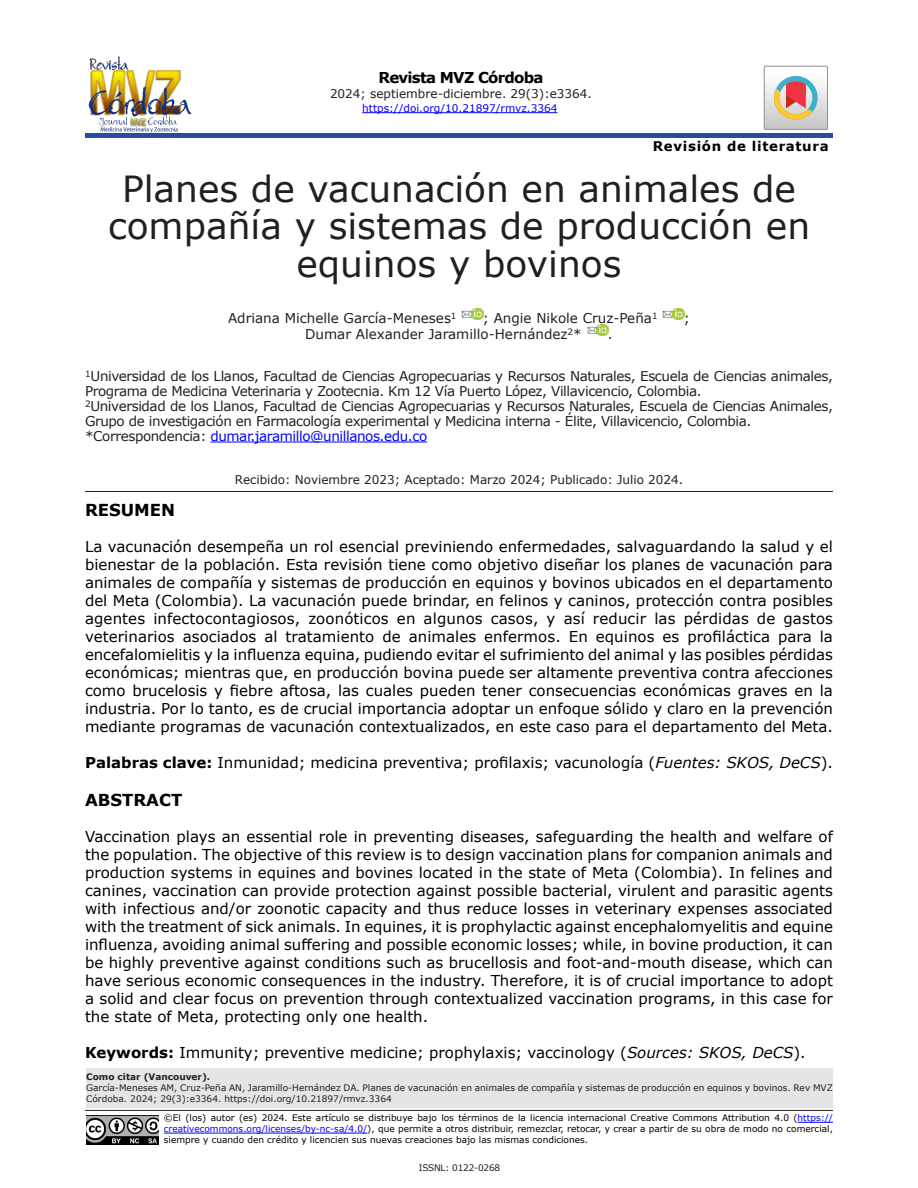
<style>
.page{position:relative;width:918px;height:1188px;background:#fff}
.page>*{position:absolute;margin:0;border:0;box-sizing:border-box;transform-origin:0 0}
.T1{font:36px/37.5px "Verdana";color:#231f20;text-align:center}
.t1{font:700 16.5px "Verdana";color:#000}
.t2{font:15px/18px "Verdana";color:#000;text-align:justify}
.t3{font:700 15px "Verdana";letter-spacing:-.05em;color:#000}
.Filiación{font:13.5px/15px "Verdana";letter-spacing:-.03em;color:#231f20}
.Autores{font:13.5px "Verdana";color:#231f20}
.Filiación-2{font:13.5px "Verdana";letter-spacing:-.03em;color:#00f}
.t4{font:700 13.35px "Verdana";letter-spacing:.05em;color:#000}
.Recibido{font:12px "Verdana";color:#231f20}
.t5{font:10.5px "Verdana";color:#00f}
.t6{font:9px/10.8px "Verdana";color:#000;text-align:justify}
.t7{font:9px/10.8px "Verdana";color:#231f20}
.t8{font:700 9px "Verdana";color:#231f20}
.t9{font:9px "Verdana";letter-spacing:-.025em;color:#231f20}
.s1{color:#231f20}
.s2{font-weight:700}
.s3{font-style:italic}
.s4{color:#00f}
</style>
<div class="page">
<hr style="left:85px;top:1110px;width:748px;height:1px;background:#231f20">
<div style="left:86px;top:1068px;width:747px;height:39px;background:#e4e5e7"></div>
<hr style="left:85px;top:134px;width:748px;height:4px;background:#274d9b">
<hr style="left:798px;top:1122px;width:35px;height:1px;background:#00f">
<hr style="left:164px;top:1133px;width:203px;height:1px;background:#00f">
<img style="left:86px;top:1116px;width:73px;height:29px">
<hr style="left:362px;top:112px;width:195px;height:1px;background:#00f">
<img style="left:85px;top:56px;width:110px;height:78px">
<svg style="left:764px;top:66px;width:64px;height:63px"></svg>
<hr style="left:210px;top:442px;width:217px;height:1px;background:#00f">
<svg style="left:461px;top:308px;width:22px;height:12px"></svg>
<svg style="left:662px;top:308px;width:22px;height:12px"></svg>
<svg style="left:587px;top:325px;width:21px;height:11px"></svg>
<hr style="left:85px;top:491px;width:748px;height:1px;background:#231f20">
<p class="t3" style="left:378px;top:66px;width:167px">Revista MVZ Córdoba</p>
<p class="Recibido" style="left:330px;top:85px;width:263px">2024; septiembre-diciembre. 29(3):e3364.</p>
<p class="t5" style="left:362px;top:101px;width:197px">https://doi.org/10.21897/rmvz.3364</p>
<p class="t4" style="left:653px;top:137px;width:177px">Revisión de literatura</p>
<p class="T1" style="left:108px;top:170px;width:704px">Planes de vacunación en animales de compañía y sistemas de producción en equinos y bovinos</p>
<p class="Autores" style="left:228px;top:308px;width:230px">Adriana Michelle García-Meneses<sup>1</sup></p>
<p class="Autores" style="left:483px;top:308px;width:176px">; Angie Nikole Cruz-Peña<sup>1</sup></p>
<p class="Autores" style="left:684px;top:308px;width:8px">;</p>
<p class="Autores" style="left:305px;top:325px;width:278px">Dumar Alexander Jaramillo-Hernández<sup>2</sup>*</p>
<p class="Autores" style="left:608px;top:325px;width:6px">.</p>
<p class="Filiación" style="left:85px;top:368px;width:749px"><sup>1</sup>Universidad de los Llanos, Facultad de Ciencias Agropecuarias y Recursos Naturales, Escuela de Ciencias animales,<br>Programa de Medicina Veterinaria y Zootecnia. Km 12 Vía Puerto López, Villavicencio, Colombia.</p>
<p class="Filiación" style="left:85px;top:398px;width:749px"><sup>2</sup>Universidad de los Llanos, Facultad de Ciencias Agropecuarias y Recursos Naturales, Escuela de Ciencias Animales,<br>Grupo de investigación en Farmacología experimental y Medicina interna - Élite, Villavicencio, Colombia.</p>
<p class="Filiación-2" style="left:85px;top:427px;width:344px"><span class="s1">*Correspondencia:</span> dumar.jaramillo@unillanos.edu.co</p>
<p class="Recibido" style="left:235px;top:471px;width:450px">Recibido: Noviembre 2023; Aceptado: Marzo 2024; Publicado: Julio 2024.</p>
<p class="t1" style="left:85px;top:499px;width:92px">RESUMEN</p>
<p class="t2" style="left:85px;top:538px;width:750px">La vacunación desempeña un rol esencial previniendo enfermedades, salvaguardando la salud y el bienestar de la población. Esta revisión tiene como objetivo diseñar los planes de vacunación para animales de compañía y sistemas de producción en equinos y bovinos ubicados en el departamento del Meta (Colombia). La vacunación puede brindar, en felinos y caninos, protección contra posibles agentes infectocontagiosos, zoonóticos en algunos casos, y así reducir las pérdidas de gastos veterinarios asociados al tratamiento de animales enfermos. En equinos es profiláctica para la encefalomielitis y la influenza equina, pudiendo evitar el sufrimiento del animal y las posibles pérdidas económicas; mientras que, en producción bovina puede ser altamente preventiva contra afecciones como brucelosis y fiebre aftosa, las cuales pueden tener consecuencias económicas graves en la industria. Por lo tanto, es de crucial importancia adoptar un enfoque sólido y claro en la prevención mediante programas de vacunación contextualizados, en este caso para el departamento del Meta.</p>
<p class="t2" style="left:85px;top:754px;width:749px"><span class="s2">Palabras clave:</span> Inmunidad; medicina preventiva; profilaxis; vacunología (<span class="s3">Fuentes: SKOS, DeCS</span>).</p>
<p class="t1" style="left:85px;top:789px;width:99px">ABSTRACT</p>
<p class="t2" style="left:85px;top:828px;width:750px">Vaccination plays an essential role in preventing diseases, safeguarding the health and welfare of the population. The objective of this review is to design vaccination plans for companion animals and production systems in equines and bovines located in the state of Meta (Colombia). In felines and canines, vaccination can provide protection against possible bacterial, virulent and parasitic agents with infectious and/or zoonotic capacity and thus reduce losses in veterinary expenses associated with the treatment of sick animals. In equines, it is prophylactic against encephalomyelitis and equine influenza, avoiding animal suffering and possible economic losses; while, in bovine production, it can be highly preventive against conditions such as brucellosis and foot-and-mouth disease, which can have serious economic consequences in the industry. Therefore, it is of crucial importance to adopt a solid and clear focus on prevention through contextualized vaccination programs, in this case for the state of Meta, protecting only one health.</p>
<p class="t2" style="left:85px;top:1044px;width:722px"><span class="s2">Keywords:</span> Immunity; preventive medicine; prophylaxis; vaccinology (<span class="s3">Sources: SKOS, DeCS</span>).</p>
<p class="t8" style="left:86px;top:1071px;width:126px">Como citar (Vancouver).</p>
<p class="t7" style="left:86px;top:1082px;width:748px">García-Meneses AM, Cruz-Peña AN, Jaramillo-Hernández DA. Planes de vacunación en animales de compañía y sistemas de producción en equinos y bovinos. Rev MVZ<br>Córdoba. 2024; 29(3):e3364. https://doi.org/10.21897/rmvz.3364</p>
<p class="t6" style="left:164px;top:1113px;width:671px">©El (los) autor (es) 2024. Este artículo se distribuye bajo los términos de la licencia internacional Creative Commons Attribution 4.0 (<span class="s4">https:// creativecommons.org/licenses/by-nc-sa/4.0/</span>), que permite a otros distribuir, remezclar, retocar, y crear a partir de su obra de modo no comercial, siempre y cuando den crédito y licencien sus nuevas creaciones bajo las mismas condiciones.</p>
<p class="t9" style="left:419px;top:1161px;width:83px">ISSNL: 0122-0268</p>
</div>
